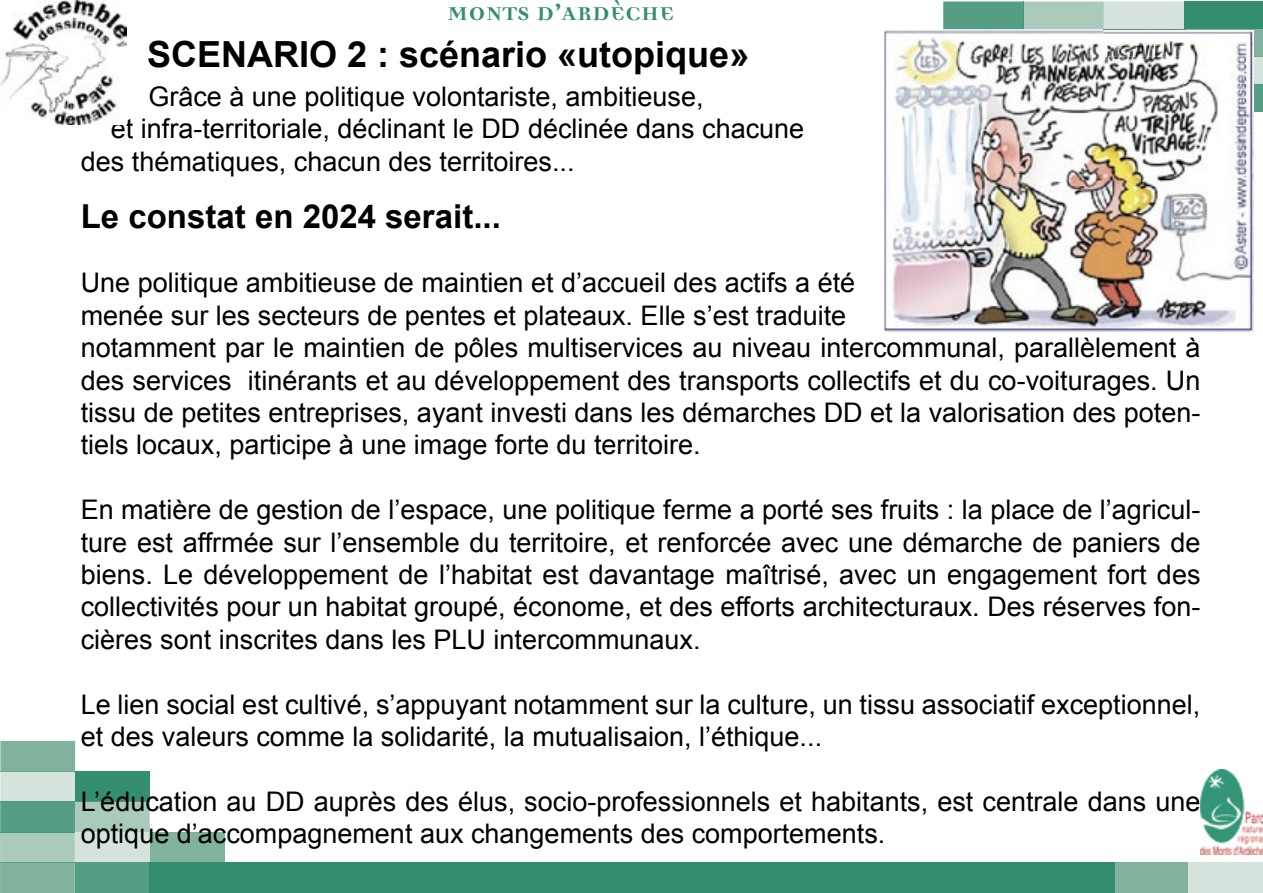
<style>
.page{position:relative;width:1263px;height:893px;background:#fff}
.page>*{position:absolute;margin:0;border:0;box-sizing:border-box;transform-origin:0 0}
.t1{font:700 36px "Arial";color:#000}
.t2{font:700 33px "Arial";color:#000}
.t3{font:700 30px "Democratica";color:#338d6f}
.t4{font:27px/32.4px "Arial";color:#000}
</style>
<div class="page">
<div style="left:1254px;top:57px;width:9px;height:27px;background:#d5e3dc"></div>
<div style="left:1254px;top:84px;width:9px;height:28px;background:#559d84"></div>
<div style="left:1114px;top:863px;width:75px;height:30px;background:#80b29e"></div>
<div style="left:1189px;top:863px;width:74px;height:30px;background:#d5e3dc"></div>
<div style="left:150px;top:832px;width:74px;height:31px;background:#80b29e"></div>
<svg style="left:0;top:741px;width:150px;height:152px;background:#9bc3b4"></svg>
<div style="left:75px;top:863px;width:75px;height:30px;background:#559d84"></div>
<div style="left:149px;top:863px;width:75px;height:30px;background:#338d6e"></div>
<div style="left:224px;top:863px;width:890px;height:30px;background:#338d6e"></div>
<img style="left:884px;top:30px;width:370px;height:302px">
<img style="left:1184px;top:58px;width:70px;height:54px">
<img style="left:1184px;top:84px;width:70px;height:1px">
<svg style="left:943px;top:1px;width:320px;height:57px"></svg>
<img style="left:0;top:0;width:127px;height:124px">
<img style="left:1200px;top:770px;width:63px;height:84px">
<p class="t3" style="left:447px;top:-2px;width:229px">MONTS D’ARDÈCHE</p>
<h1 class="t1" style="left:147px;top:35px;width:604px">SCENARIO 2 : scénario «utopique»</h1>
<p class="t4" style="left:148px;top:80px;width:557px">Grâce à une politique volontariste, ambitieuse,</p>
<p class="t4" style="left:111px;top:113px;width:695px">et infra-territoriale, déclinant le DD déclinée dans chacune</p>
<p class="t4" style="left:81px;top:145px;width:495px">des thématiques, chacun des territoires...</p>
<p class="t2" style="left:81px;top:197px;width:422px">Le constat en 2024 serait...</p>
<p class="t4" style="left:81px;top:267px;width:1121px">Une politique ambitieuse de maintien et d’accueil des actifs a été<br>menée sur les secteurs de pentes et plateaux. Elle s’est traduite<br>notamment par le maintien de pôles multiservices au niveau intercommunal, parallèlement à des services itinérants et au développement des transports collectifs et du co-voiturages. Un tissu de petites entreprises, ayant investi dans les démarches DD et la valorisation des poten&shy;tiels locaux, participe à une image forte du territoire.</p>
<p class="t4" style="left:81px;top:493px;width:1121px;text-align:justify">En matière de gestion de l’espace, une politique ferme a porté ses fruits : la place de l’agricul&shy;ture est affrmée sur l’ensemble du territoire, et renforcée avec une démarche de paniers de biens. Le développement de l’habitat est davantage maîtrisé, avec un engagement fort des collectivités pour un habitat groupé, économe, et des efforts architecturaux. Des réserves fon&shy;cières sont inscrites dans les PLU intercommunaux.</p>
<p class="t4" style="left:81px;top:688px;width:1121px">Le lien social est cultivé, s’appuyant notamment sur la culture, un tissu associatif exceptionnel, et des valeurs comme la solidarité, la mutualisaion, l’éthique...</p>
<p class="t4" style="left:81px;top:785px;width:1121px">L’éducation au DD auprès des élus, socio-professionnels et habitants, est centrale dans une optique d’accompagnement aux changements des comportements.</p>
</div>
